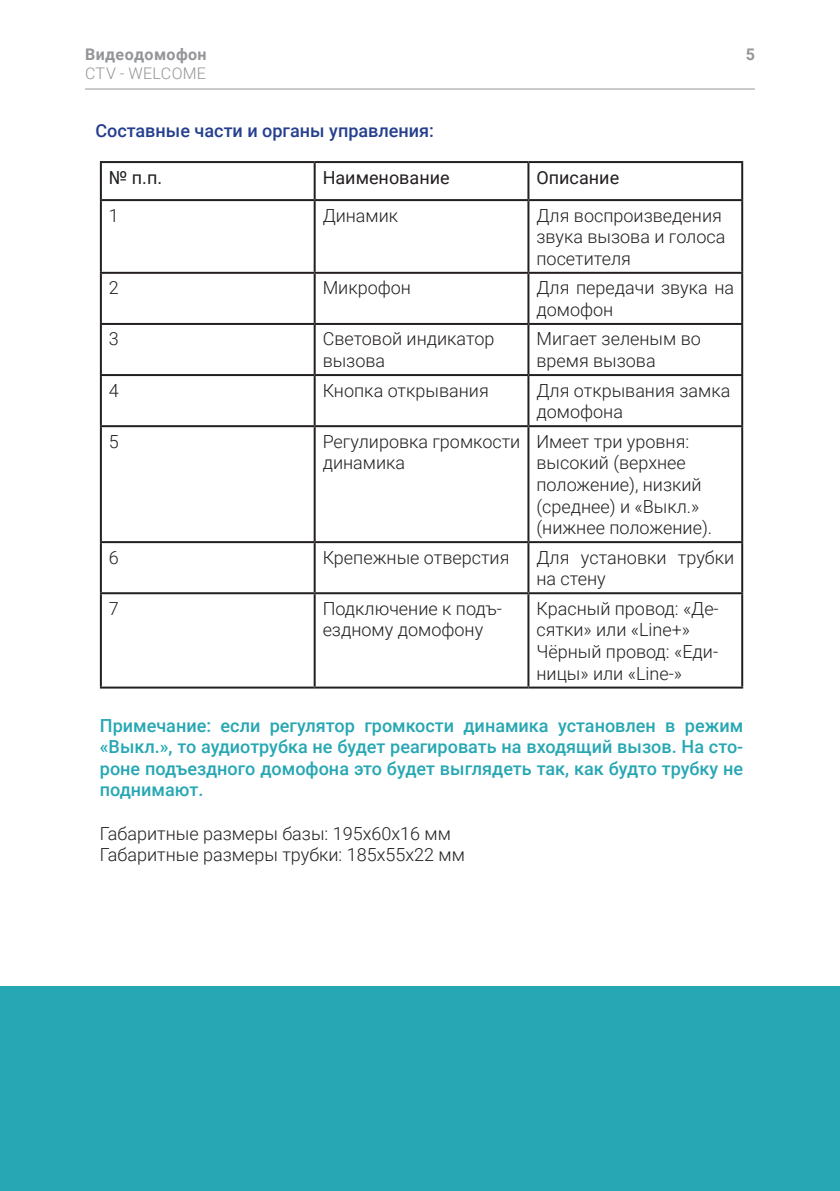
<style>
.page{position:relative;width:840px;height:1191px;background:#fff}
.page>*{position:absolute;margin:0;border:0;box-sizing:border-box;transform-origin:0 0}
.Просто_текст{font:300 18px/21.6px "Roboto";color:#231f20}
.Просто_текст-2{font:500 18px/21.6px "Roboto";color:#27a7b3;text-align:justify}
.Просто_текст-3{font:500 18px "Roboto";color:#253f8e}
.Просто_текст-4{font:18px "Roboto";color:#231f20}
.t1{font:700 16px "Roboto";letter-spacing:.025em;color:#939598}
.t2{font:300 16px "Roboto";letter-spacing:.02em;color:#939598}
</style>
<div class="page">
<hr style="left:85px;top:89px;width:669px;height:1px;background:#939598">
<hr style="left:100px;top:161px;width:214px;height:2px;background:#231f20">
<hr style="left:100px;top:163px;width:2px;height:36px;background:#231f20">
<hr style="left:314px;top:161px;width:214px;height:2px;background:#231f20">
<hr style="left:313px;top:163px;width:2px;height:36px;background:#231f20">
<hr style="left:528px;top:161px;width:214px;height:2px;background:#231f20">
<hr style="left:527px;top:163px;width:2px;height:36px;background:#231f20">
<hr style="left:740px;top:163px;width:2px;height:36px;background:#231f20">
<hr style="left:100px;top:199px;width:214px;height:2px;background:#231f20">
<hr style="left:100px;top:201px;width:2px;height:71px;background:#231f20">
<hr style="left:314px;top:199px;width:214px;height:2px;background:#231f20">
<hr style="left:313px;top:201px;width:2px;height:71px;background:#231f20">
<hr style="left:528px;top:199px;width:214px;height:2px;background:#231f20">
<hr style="left:527px;top:201px;width:2px;height:71px;background:#231f20">
<hr style="left:740px;top:201px;width:2px;height:71px;background:#231f20">
<hr style="left:100px;top:272px;width:214px;height:2px;background:#231f20">
<hr style="left:100px;top:274px;width:2px;height:49px;background:#231f20">
<hr style="left:314px;top:272px;width:214px;height:2px;background:#231f20">
<hr style="left:313px;top:274px;width:2px;height:49px;background:#231f20">
<hr style="left:528px;top:272px;width:214px;height:2px;background:#231f20">
<hr style="left:527px;top:274px;width:2px;height:49px;background:#231f20">
<hr style="left:740px;top:274px;width:2px;height:49px;background:#231f20">
<hr style="left:100px;top:323px;width:214px;height:2px;background:#231f20">
<hr style="left:100px;top:325px;width:2px;height:49px;background:#231f20">
<hr style="left:314px;top:323px;width:214px;height:2px;background:#231f20">
<hr style="left:313px;top:325px;width:2px;height:49px;background:#231f20">
<hr style="left:528px;top:323px;width:214px;height:2px;background:#231f20">
<hr style="left:527px;top:325px;width:2px;height:49px;background:#231f20">
<hr style="left:740px;top:325px;width:2px;height:49px;background:#231f20">
<hr style="left:100px;top:374px;width:214px;height:2px;background:#231f20">
<hr style="left:100px;top:376px;width:2px;height:49px;background:#231f20">
<hr style="left:314px;top:374px;width:214px;height:2px;background:#231f20">
<hr style="left:313px;top:376px;width:2px;height:49px;background:#231f20">
<hr style="left:528px;top:374px;width:214px;height:2px;background:#231f20">
<hr style="left:527px;top:376px;width:2px;height:49px;background:#231f20">
<hr style="left:740px;top:376px;width:2px;height:49px;background:#231f20">
<hr style="left:100px;top:425px;width:214px;height:2px;background:#231f20">
<hr style="left:100px;top:427px;width:2px;height:114px;background:#231f20">
<hr style="left:314px;top:425px;width:214px;height:2px;background:#231f20">
<hr style="left:313px;top:427px;width:2px;height:114px;background:#231f20">
<hr style="left:528px;top:425px;width:214px;height:2px;background:#231f20">
<hr style="left:527px;top:427px;width:2px;height:114px;background:#231f20">
<hr style="left:740px;top:427px;width:2px;height:114px;background:#231f20">
<hr style="left:100px;top:541px;width:214px;height:2px;background:#231f20">
<hr style="left:100px;top:543px;width:2px;height:49px;background:#231f20">
<hr style="left:314px;top:541px;width:214px;height:2px;background:#231f20">
<hr style="left:313px;top:543px;width:2px;height:49px;background:#231f20">
<hr style="left:528px;top:541px;width:214px;height:2px;background:#231f20">
<hr style="left:527px;top:543px;width:2px;height:49px;background:#231f20">
<hr style="left:740px;top:543px;width:2px;height:49px;background:#231f20">
<hr style="left:100px;top:592px;width:214px;height:2px;background:#231f20">
<hr style="left:100px;top:594px;width:2px;height:92px;background:#231f20">
<hr style="left:314px;top:592px;width:214px;height:2px;background:#231f20">
<hr style="left:313px;top:594px;width:2px;height:92px;background:#231f20">
<hr style="left:528px;top:592px;width:214px;height:2px;background:#231f20">
<hr style="left:527px;top:594px;width:2px;height:92px;background:#231f20">
<hr style="left:740px;top:594px;width:2px;height:92px;background:#231f20">
<hr style="left:100px;top:686px;width:214px;height:2px;background:#231f20">
<hr style="left:314px;top:686px;width:214px;height:2px;background:#231f20">
<hr style="left:528px;top:686px;width:214px;height:2px;background:#231f20">
<div style="left:0;top:986px;width:839px;height:205px;background:#27a7b3"></div>
<p class="t1" style="left:85px;top:43px;width:123px">Видеодомофон</p>
<p class="t2" style="left:85px;top:62px;width:122px">CTV - WELCOME</p>
<p class="t1" style="left:745px;top:43px;width:11px">5</p>
<p class="Просто_текст-3" style="left:95px;top:118px;width:340px">Составные части и органы управления:</p>
<p class="Просто_текст-4" style="left:109px;top:165px;width:55px">№ п.п.</p>
<p class="Просто_текст-4" style="left:322px;top:165px;width:128px">Наименование</p>
<p class="Просто_текст-4" style="left:536px;top:165px;width:84px">Описание</p>
<p class="Просто_текст" style="left:109px;top:204px;width:11px">1</p>
<p class="Просто_текст" style="left:322px;top:204px;width:77px">Динамик</p>
<p class="Просто_текст" style="left:536px;top:204px;width:190px">Для воспроизведения звука вызова и голоса посетителя</p>
<p class="Просто_текст" style="left:109px;top:276px;width:11px">2</p>
<p class="Просто_текст" style="left:322px;top:276px;width:90px">Микрофон</p>
<p class="Просто_текст" style="left:536px;top:276px;width:199px">Для передачи звука на домофон</p>
<p class="Просто_текст" style="left:109px;top:327px;width:11px">3</p>
<p class="Просто_текст" style="left:322px;top:327px;width:173px">Световой индикатор вызова</p>
<p class="Просто_текст" style="left:536px;top:327px;width:166px">Мигает зеленым во время вызова</p>
<p class="Просто_текст" style="left:109px;top:379px;width:11px">4</p>
<p class="Просто_текст" style="left:322px;top:379px;width:167px">Кнопка открывания</p>
<p class="Просто_текст" style="left:536px;top:379px;width:195px">Для открывания замка</p>
<p class="Просто_текст" style="left:536px;top:400px;width:88px">домофона</p>
<p class="Просто_текст" style="left:109px;top:430px;width:11px">5</p>
<p class="Просто_текст" style="left:322px;top:430px;width:199px">Регулировка громкости динамика</p>
<p class="Просто_текст" style="left:536px;top:430px;width:177px">Имеет три уровня: высокий (верхнее положение), низкий (среднее) и «Выкл.» (нижнее положение).</p>
<p class="Просто_текст" style="left:109px;top:546px;width:11px">6</p>
<p class="Просто_текст" style="left:322px;top:546px;width:188px">Крепежные отверстия</p>
<p class="Просто_текст" style="left:536px;top:546px;width:199px">Для установки трубки на стену</p>
<p class="Просто_текст" style="left:109px;top:597px;width:11px">7</p>
<p class="Просто_текст" style="left:322px;top:597px;width:181px">Подключение к подъ&shy;ездному домофону</p>
<p class="Просто_текст" style="left:536px;top:597px;width:184px">Красный провод: «Де&shy;сятки» или «Line+»<br>Чёрный провод: «Еди&shy;ницы» или «Line-»</p>
<p class="Просто_текст-2" style="left:100px;top:713px;width:644px">Примечание: если регулятор громкости динамика установлен в режим «Выкл.», то аудиотрубка не будет реагировать на входящий вызов. На сто&shy;роне подъездного домофона это будет выглядеть так, как будто трубку не поднимают.</p>
<p class="Просто_текст" style="left:100px;top:821px;width:352px">Габаритные размеры базы: 195х60х16 мм</p>
<p class="Просто_текст" style="left:100px;top:843px;width:366px">Габаритные размеры трубки: 185х55х22 мм</p>
</div>
